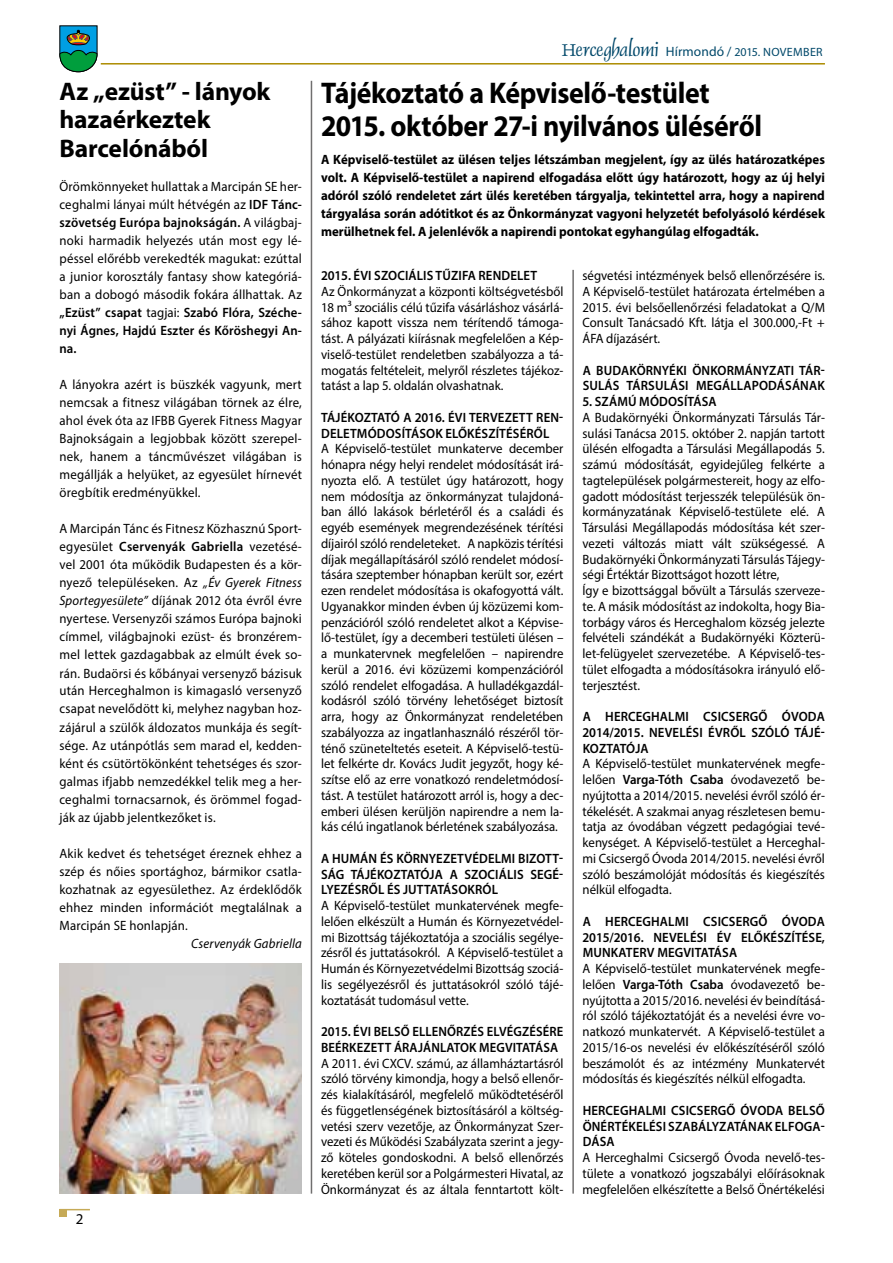
<style>
.page{position:relative;width:893px;height:1263px;background:#fff}
.page>*{position:absolute;margin:0;border:0;box-sizing:border-box;transform-origin:0 0}
.t1{font:700 30px/33px "Myriad Pro";letter-spacing:-.015em;color:#000;scale:.93 1}
.t2{font:700 25.5px/28.5px "Myriad Pro";letter-spacing:-.005em;color:#000}
.t3{font:15px "Myriad Pro";color:#000}
.t4{font:13.5px/15.8px "Myriad Pro";color:#000;text-align:justify;scale:.95 1}
.t5{font:600 13.5px/15.8px "Myriad Pro";letter-spacing:.01em;color:#000;text-align:justify;scale:.95 1}
.t6{font:700 13.5px/18px "Myriad Pro";color:#000;text-align:justify;scale:.95 1}
.t7{font:600 13.5px/15.8px "Myriad Pro";letter-spacing:.01em;color:#000;scale:.94 1}
.t8{font:italic 13.5px "Myriad Pro";letter-spacing:.015em;color:#000;scale:.95 1}
.t9{font:12px "Myriad Pro";letter-spacing:.025em;color:#00486a}
.s1{font-weight:600}
.s2{font-style:italic}
.s3{font-family:"Dauphin PFL";font-size:19.5px}
.s4{font-size:13.5px}
</style>
<div class="page">
<hr style="left:101px;top:63px;width:724px;height:2px;background:#ad8c01">
<hr style="left:60px;top:1209px;width:30px;height:1px;background:#c6aa57">
<div style="left:60px;top:1209px;width:7px;height:7px;background:#c6aa57"></div>
<svg style="left:59px;top:26px;width:38px;height:46px;background:#258d81"></svg>
<hr style="left:311px;top:81px;width:1px;height:1112px;background:#706f6f">
<hr style="left:572px;top:270px;width:2px;height:923px;background:#706f6f">
<img style="left:60px;top:963px;width:242px;height:230px">
<h2 class="t2" style="left:60px;top:76px;width:212px">Az „ezüst” - lányok hazaérkeztek<br>Barcelónából</h2>
<p class="t4" style="left:60px;top:178px;width:257px;line-height:18px">Örömkönnyeket hullattak a Marcipán SE her&shy;ceghalmi lányai múlt hétvégén az <span class="s1">IDF Tánc&shy;szövetség Európa bajnokságán.</span> A világbaj&shy;noki harmadik helyezés után most egy lé&shy;péssel előrébb verekedték magukat: ezúttal a junior korosztály fantasy show kategóriá&shy;ban a dobogó második fokára állhattak. Az <span class="s1">„Ezüst” csapat</span> tagjai: <span class="s1">Szabó Flóra, Széche&shy;nyi Ágnes, Hajdú Eszter és Kőröshegyi An&shy;na.</span></p>
<p class="t4" style="left:60px;top:376px;width:257px;line-height:18px">A lányokra azért is büszkék vagyunk, mert nemcsak a fitnesz világában törnek az élre, ahol évek óta az IFBB Gyerek Fitness Magyar Bajnokságain a legjobbak között szerepel&shy;nek, hanem a táncművészet világában is megállják a helyüket, az egyesület hírnevét öregbítik eredményükkel.</p>
<p class="t4" style="left:60px;top:520px;width:257px;line-height:18px">A Marcipán Tánc és Fitnesz Közhasznú Sport&shy;egyesület <span class="s1">Cservenyák Gabriella</span> vezetésé&shy;vel 2001 óta működik Budapesten és a kör&shy;nyező településeken. Az <span class="s2">„Év Gyerek Fitness Sportegyesülete”</span> díjának 2012 óta évről évre nyertese. Versenyzői számos Európa bajnoki címmel, világbajnoki ezüst- és bronzérem&shy;mel lettek gazdagabbak az elmúlt évek so&shy;rán. Budaörsi és kőbányai versenyző bázisuk után Herceghalmon is kimagasló versenyző csapat nevelődött ki, melyhez nagyban hoz&shy;zájárul a szülők áldozatos munkája és segít&shy;sége. Az utánpótlás sem marad el, kedden&shy;ként és csütörtökönként tehetséges és szor&shy;galmas ifjabb nemzedékkel telik meg a her&shy;ceghalmi tornacsarnok, és örömmel fogad&shy;ják az újabb jelentkezőket is.</p>
<p class="t4" style="left:60px;top:844px;width:257px;line-height:18px">Akik kedvet és tehetséget éreznek ehhez a szép és nőies sportághoz, bármikor csatla&shy;kozhatnak az egyesülethez. Az érdeklődők ehhez minden információt megtalálnak a Marcipán SE honlapján.</p>
<p class="t8" style="left:191px;top:935px;width:118px">Cservenyák Gabriella</p>
<p class="t3" style="left:76px;top:1210px;width:9px">2</p>
<p class="t9" style="left:562px;top:45px;width:262px"><span class="s3">Herceghalomi</span> <span class="s4">Hírmondó /</span> 2015. november</p>
<h1 class="t1" style="left:321px;top:76px;width:476px">Tájékoztató a Képviselő-testület<br>2015. október 27-i nyilvános üléséről</h1>
<p class="t6" style="left:321px;top:150px;width:532px">A Képviselő-testület az ülésen teljes létszámban megjelent, így az ülés határozatképes volt. A Képviselő-testület a napirend elfogadása előtt úgy határozott, hogy az új helyi adóról szóló rendeletet zárt ülés keretében tárgyalja, tekintettel arra, hogy a napirend tárgyalása során adótitkot és az Önkormányzat vagyoni helyzetét befolyásoló kérdések merülhetnek fel. A jelenlévők a napirendi pontokat egyhangúlag elfogadták.</p>
<p class="t5" style="left:321px;top:267px;width:229px">2015. évi SZOCIÁLIS TŰZIFA REN DELET</p>
<p class="t4" style="left:321px;top:283px;width:257px">Az Önkormányzat a központi költségvetésből 18 m³ szociális célú tűzifa vásárláshoz vásárlá&shy;sához kapott vissza nem térítendő támoga&shy;tást. A pályázati kiírásnak megfelelően a Kép&shy;viselő-testület rendeletben szabályozza a tá&shy;mogatás feltételeit, melyről részletes tájékoz&shy;tatást a lap 5. oldalán olvashatnak.</p>
<p class="t5" style="left:321px;top:409px;width:256px">TÁJÉKOZTATÓ A 2016. ÉVI TERVEZETT REN -<br>DELETMÓDOSÍTÁSOK ELŐKÉSZÍTÉSÉRŐL</p>
<p class="t4" style="left:321px;top:441px;width:257px">A Képviselő-testület munkaterve december hónapra négy helyi rendelet módosítását irá&shy;nyozta elő. A testület úgy határozott, hogy nem módosítja az önkormányzat tulajdoná&shy;ban álló lakások bérletéről és a családi és egyéb események megrendezésének térítési díjairól szóló rendeleteket. A napközis térítési díjak megállapításáról szóló rendelet módosí&shy;tására szeptember hónapban került sor, ezért ezen rendelet módosítása is okafogyottá vált.<br>Ugyanakkor minden évben új közüzemi kom&shy;penzációról szóló rendeletet alkot a Képvise&shy;lő-testület, így a decemberi testületi ülésen – a munkatervnek megfelelően – napirendre kerül a 2016. évi közüzemi kompenzációról szóló rendelet elfogadása. A hulladékgazdál&shy;kodásról szóló törvény lehetőséget biztosít arra, hogy az Önkormányzat rendeletében szabályozza az ingatlanhasználó részéről tör&shy;ténő szüneteltetés eseteit. A Képviselő-testü&shy;let felkérte dr. Kovács Judit jegyzőt, hogy ké&shy;szítse elő az erre vonatkozó rendeletmódosí&shy;tást. A testület határozott arról is, hogy a dec&shy;emberi ülésen kerüljön napirendre a nem la&shy;kás célú ingatlanok bérletének szabályozása.</p>
<p class="t5" style="left:321px;top:850px;width:256px">A HUMÁN ÉS KÖRNYEZETVÉDELMI BIZOTT-SÁG TÁJÉKOZTATÓJA A SZOCIÁLIS SEGÉ-LYEZÉSRŐL ÉS JUTTATÁSOKRÓL</p>
<p class="t4" style="left:321px;top:897px;width:257px">A Képviselő-testület munkatervének megfe&shy;lelően elkészült a Humán és Környezetvédel&shy;mi Bizottság tájékoztatója a szociális segélye&shy;zésről és juttatásokról. A Képviselő-testület a Humán és Környezetvédelmi Bizottság szociá&shy;lis segélyezésről és juttatásokról szóló tájé&shy;koztatását tudomásul vette.</p>
<p class="t7" style="left:321px;top:1023px;width:244px">2015. ÉVI BELSŐ ELLENŐRZÉS ELVÉGZÉSÉRE<br>BEÉR</p>
<p class="t4" style="left:583px;top:267px;width:257px">ségvetési intézmények belső ellenőrzésére is.<br>A Képviselő-testület határozata értelmében a 2015. évi belsőellenőrzési feladatokat a Q/M Consult Tanácsadó Kft. látja el 300.000,-Ft + ÁFA díjazásért.</p>
<p class="t5" style="left:583px;top:362px;width:153px">A BUDAKÖRNYÉKI ÖNKORM</p>
<p class="t5" style="left:583px;top:362px;width:256px;text-align:right">ÁNYZATI TÁR-<br>SULÁS TÁRSULÁSI MEGÁLLAPODÁSÁNAK</p>
<p class="t5" style="left:583px;top:393px;width:143px">5. SZÁMÚ MÓDOSÍTÁSA</p>
<p class="t4" style="left:583px;top:409px;width:257px;text-align:left">A Budakörnyéki Önkormányzati Társulás Tár&shy;sulási Tanácsa 2015. október 2. napján tartott ülésén elfogadta a Társulási Megállapodás 5. számú módosítását, egyidejűleg felkérte a tagtelepülések polgármestereit, hogy az elfo&shy;gadott módosítást terjesszék településük ön&shy;kormányzatának Képviselő-testülete elé. A Társulási Megállapodás módosítása két szer&shy;vezeti változás miatt vált szükségessé. A Budakörnyéki Önkormányzati Társulás Tájegy&shy;ségi Értéktár Bizottságot hozott létre,<br>Így e bizottsággal bővült a Társulás szerveze&shy;te. A másik módosítást az indokolta, hogy Bia&shy;torbágy város és Herceghalom község jelezte felvételi szándékát a Budakörnyéki Közterü&shy;let-felügyelet szervezetébe. A Képviselő-tes&shy;tület elfogadta a módosításokra irányuló elő&shy;terjesztést.</p>
<p class="t5" style="left:583px;top:708px;width:256px">A HERCEGHALMI CSICSERGŐ ÓVODA 2014/2015. NEVELÉSI ÉVRŐL SZÓLÓ TÁJÉ-KOZTATÓJA</p>
<p class="t4" style="left:583px;top:756px;width:257px">A Képviselő-testület munkatervének megfe&shy;lelően <span class="s1">Varga-Tóth Csaba</span> óvodavezető be&shy;nyújtotta a 2014/2015. nevelési évről szóló ér&shy;tékelését. A szakmai anyag részletesen bemu&shy;tatja az óvodában végzett pedagógiai tevé&shy;kenységet. A Képviselő-testület a Herceghal&shy;mi Csicsergő Óvoda 2014/2015. nevelési évről szóló beszámolóját módosítás és kiegészítés nélkül elfogadta.</p>
<p class="t5" style="left:583px;top:913px;width:257px">A HERCEGHALMI CSICSERGŐ ÓVODA 2015/2016. NEVELÉSI ÉV ELŐKÉSZÍTÉSE, MUNKATERV MEGVITATÁSA</p>
<p class="t4" style="left:583px;top:960px;width:257px">A Képviselő-testület munkatervének megfe&shy;lelően <span class="s1">Varga-Tóth Csaba</span> óvodavezető be&shy;nyújtotta a 2015/2016. nevelési év beindításá&shy;ról szóló tájékoztatóját és a nevelési évre vo&shy;natkozó munkatervét. A Képviselő-testület a 2015/16-os nevelési év előkészítéséről szóló beszámolót és az intézmény Munkatervét módosítás és kiegészítés nélkül elfogadta.</p>
<p class="t5" style="left:583px;top:1102px;width:256px">HERCEGHALMI CSICSERGŐ ÓVODA BELSŐ ÖNÉRTÉKELÉSI SZABÁLYZATÁNAK ELFOGA-DÁSA</p>
<p class="t4" style="left:583px;top:1149px;width:257px">A Herceghalmi Csicsergő Óvoda nevelő-tes&shy;tülete a vonatkozó jogszabályi előírásoknak megfelelően elkészítette a Belső Önértékelési</p>
<p class="t7" style="left:349px;top:1039px;width:224px">KEZETT ÁRAJÁNLATOK MEGVITATÁSA</p>
<p class="t4" style="left:321px;top:1055px;width:257px">A 2011. évi CXCV. számú, az államháztartásról szóló törvény kimondja, hogy a belső ellenőr&shy;zés kialakításáról, megfelelő működtetéséről és függetlenségének biztosításáról a költség&shy;vetési szerv vezetője, az Önkormányzat Szer&shy;vezeti és Működési Szabályzata szerint a jegy&shy;ző köteles gondoskodni. A belső ellenőrzés keretében kerül sor a Polgármesteri Hivatal, az Önkormányzat és az általa fenntartott költ-</p>
</div>
